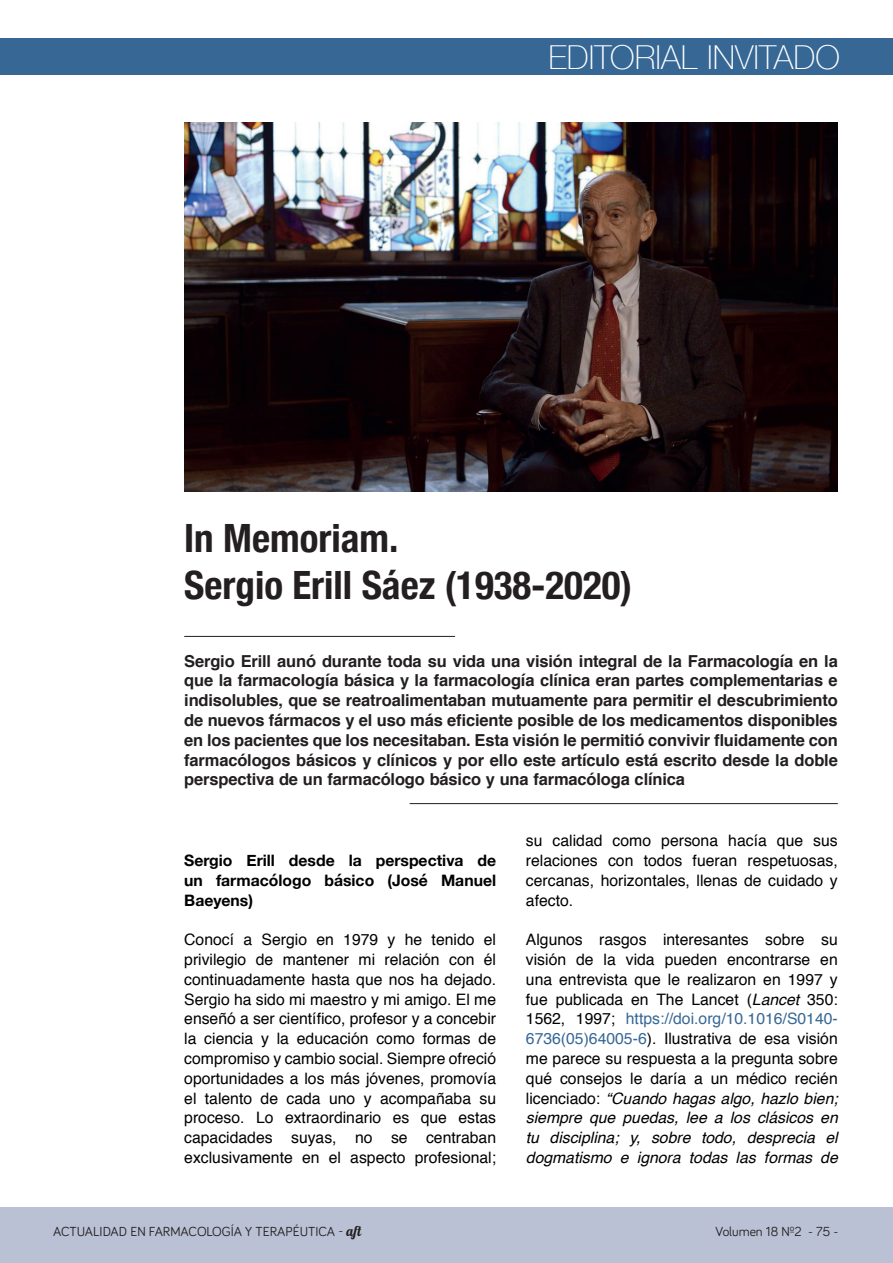
<style>
.page{position:relative;width:893px;height:1263px;background:#fff}
.page>*{position:absolute;margin:0;border:0;box-sizing:border-box;transform-origin:0 0}
.Titular{font:700 condensed 39px "Helvetica Neue";color:#231f20}
.t1{font:100 33px "Helvetica Neue";color:#fff}
.ENTRADILLA_EDITORIAL{font:700 16.5px/19.8px "Helvetica";letter-spacing:-.01em;color:#231f20;text-align:justify}
.t2{font:15.75px/19.8px "Helvetica";color:#000001;text-align:justify}
.t3{font:700 15.75px/19.8px "Helvetica Neue";color:#000001;text-align:justify}
.t4{font:13.5px "Bariol";color:#231f20}
.s1{font-style:italic}
.s2{color:#366795}
.s3{font-family:"Lobster 1.4"}
</style>
<div class="page">
<div style="left:0;top:1207px;width:893px;height:56px;background:#bac1d5"></div>
<div style="left:0;top:38px;width:893px;height:36px;background:#366795"></div>
<hr style="left:184px;top:636px;width:271px;height:1px;background:#231f20">
<hr style="left:410px;top:803px;width:428px;height:1px;background:#231f20">
<img style="left:184px;top:122px;width:654px;height:369px">
<h2 class="t1" style="left:548px;top:32px;width:293px">EDITORIAL INVITADO</h2>
<p class="Titular" style="left:184px;top:506px;width:216px">In Memoriam.</p>
<p class="Titular" style="left:184px;top:553px;width:449px">Sergio Erill Sáez (1938-2020)</p>
<p class="ENTRADILLA_EDITORIAL" style="left:184px;top:651px;width:655px">Sergio Erill aunó durante toda su vida una visión integral de la Farmacología en la que la farmacología básica y la farmacología clínica eran partes complementarias e indisolubles, que se reatroalimentaban mutuamente para permitir el descubrimiento de nuevos fármacos y el uso más eficiente posible de los medicamentos disponibles en los pacientes que los necesitaban. Esta visión le permitió convivir fluidamente con farmacólogos básicos y clínicos y por ello este artículo está escrito desde la doble perspectiva de un farmacólogo básico y una farmacóloga clínica</p>
<p class="t3" style="left:184px;top:851px;width:313px">Sergio Erill desde la perspectiva de un farmacólogo básico (José Manuel Baeyens)</p>
<p class="t2" style="left:184px;top:930px;width:313px">Conocí a Sergio en 1979 y he tenido el privilegio de mantener mi relación con él continuadamente hasta que nos ha dejado.<br>Sergio ha sido mi maestro y mi amigo. El me enseñó a ser científico, profesor y a concebir la ciencia y la educación como formas de compromiso y cambio social. Siempre ofreció oportunidades a los más jóvenes, promovía el talento de cada uno y acompañaba su proceso. Lo extraordinario es que estas capacidades suyas, no se centraban exclusivamente en el aspecto profesional;</p>
<p class="t2" style="left:526px;top:831px;width:313px">su calidad como persona hacía que sus relaciones con todos fueran respetuosas, cercanas, horizontales, llenas de cuidado y afecto.</p>
<p class="t2" style="left:526px;top:930px;width:313px">Algunos rasgos interesantes sobre su visión de la vida pueden encontrarse en una entrevista que le realizaron en 1997 y fue publicada en The Lancet (<span class="s1">Lancet</span> 350:<br>1562, 1997; <span class="s2">https://doi.org/10.1016/S0140- 6736(05)64005-6</span>). Ilustrativa de esa visión me parece su respuesta a la pregunta sobre qué consejos le daría a un médico recién licenciado: <span class="s1">“Cuando hagas algo, hazlo bien; siempre que puedas, lee a los clásicos en tu disciplina; y, sobre todo, desprecia el dogmatismo e ignora todas las formas de</span></p>
<p class="t4" style="left:53px;top:1222px;width:313px">ACTUALIDAD EN FARMACOLOGÍA Y TERAPÉUTICA - <span class="s3">aft</span></p>
<p class="t4" style="left:716px;top:1222px;width:124px">Volumen 18 Nº2 - 75 -</p>
</div>
